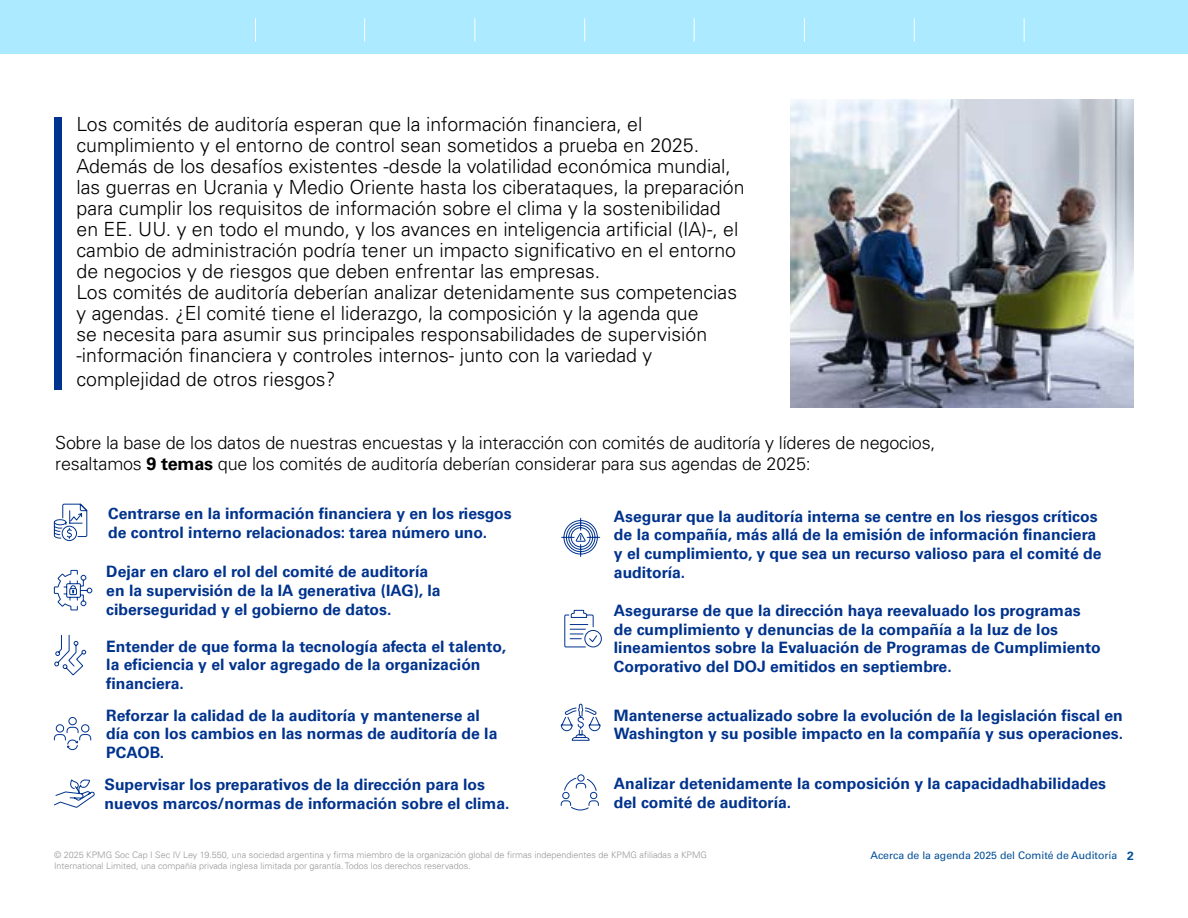
<style>
.page{position:relative;width:1188px;height:918px;background:#fff}
.page>*{position:absolute;margin:0;border:0;box-sizing:border-box;transform-origin:0 0}
.t1{font:300 19.5px/21px "Univers LT Std";color:#000}
.t2{font:300 18px/21px "Univers LT Std";letter-spacing:-.01em;color:#000}
.t3{font:700 15.75px/18.8px "Univers 65";color:#00338d}
.t4{font:10.5px "Univers 55 Roman";color:#004e98}
.t5{font:300 9px/10.8px "Univers 45";color:#989898}
.s1{font-weight:700}
.s2{font-family:"Univers 65";font-weight:700;font-size:12px}
</style>
<div class="page">
<div style="left:54px;top:117px;width:7px;height:273px;background:#00338d"></div>
<svg style="left:53px;top:503px;width:35px;height:38px"></svg>
<svg style="left:54px;top:570px;width:39px;height:41px"></svg>
<svg style="left:54px;top:635px;width:32px;height:41px"></svg>
<svg style="left:54px;top:779px;width:40px;height:29px"></svg>
<svg style="left:561px;top:517px;width:40px;height:40px"></svg>
<svg style="left:54px;top:717px;width:37px;height:34px"></svg>
<svg style="left:564px;top:610px;width:38px;height:38px"></svg>
<svg style="left:561px;top:703px;width:40px;height:38px"></svg>
<svg style="left:560px;top:774px;width:39px;height:37px"></svg>
<div style="left:0;top:0;width:1188px;height:54px;background:#aceaff"></div>
<svg style="left:255px;top:18px;width:1px;height:24px"></svg>
<svg style="left:364px;top:18px;width:1px;height:24px"></svg>
<svg style="left:475px;top:18px;width:1px;height:24px"></svg>
<svg style="left:584px;top:18px;width:1px;height:24px"></svg>
<svg style="left:694px;top:18px;width:1px;height:24px"></svg>
<svg style="left:804px;top:18px;width:1px;height:24px"></svg>
<svg style="left:914px;top:18px;width:1px;height:24px"></svg>
<svg style="left:1024px;top:18px;width:1px;height:24px"></svg>
<img style="left:791px;top:99px;width:343px;height:309px">
<p class="t1" style="left:76px;top:114px;width:670px">Los comités de auditoría esperan que la información financiera, el cumplimiento y el entorno de control sean sometidos a prueba en 2025.<br>Además de los desafíos existentes -desde la volatilidad económica mundial, las guerras en Ucrania y Medio Oriente hasta los ciberataques, la preparación para cumplir los requisitos de información sobre el clima y la sostenibilidad en EE. UU. y en todo el mundo, y los avances en inteligencia artificial (IA)-, el cambio de administración podría tener un impacto significativo en el entorno de negocios y de riesgos que deben enfrentar las empresas.<br>Los comités de auditoría deberían analizar detenidamente sus competencias y agendas. ¿El comité tiene el liderazgo, la composición y la agenda que<br>se necesita para asumir sus principales responsabilidades de supervisión -información financiera y controles internos- junto con la variedad y</p>
<p class="t1" style="left:76px;top:369px;width:260px">complejidad de otros riesgos?</p>
<p class="t2" style="left:55px;top:433px;width:882px">Sobre la base de los datos de nuestras encuestas y la interacción con comités de auditoría y líderes de negocios, resaltamos <span class="s1">9 temas</span> que los comités de auditoría deberían considerar para sus agendas de 2025:</p>
<p class="t3" style="left:108px;top:504px;width:405px">Centrarse en la información financiera y en los riesgos de control interno relacionados: tarea número uno.</p>
<p class="t3" style="left:106px;top:563px;width:336px">Dejar en claro el rol del comité de auditoría en la supervisión de la IA generativa (IAG), la ciberseguridad y el gobierno de datos.</p>
<p class="t3" style="left:106px;top:637px;width:401px">Entender de que forma la tecnología afecta el talento, la eficiencia y el valor agregado de la organización financiera.</p>
<p class="t3" style="left:106px;top:706px;width:393px">Reforzar la calidad de la auditoría y mantenerse al día con los cambios en las normas de auditoría de la<br>PCAOB.</p>
<p class="t3" style="left:105px;top:775px;width:407px">Supervisar los preparativos de la dirección para los nuevos marcos/normas de información sobre el clima.</p>
<p class="t3" style="left:614px;top:507px;width:489px">Asegurar que la auditoría interna se centre en los riesgos críticos de la compañía, más allá de la emisión de información financiera y el cumplimiento, y que sea un recurso valioso para el comité de auditoría.</p>
<p class="t3" style="left:614px;top:601px;width:488px">Asegurarse de que la dirección haya reevaluado los programas de cumplimiento y denuncias de la compañía a la luz de los lineamientos sobre la Evaluación de Programas de Cumplimiento Corporativo del DOJ emitidos en septiembre.</p>
<p class="t3" style="left:614px;top:706px;width:511px">Mantenerse actualizado sobre la evolución de la legislación fiscal en<br>Washington y su posible impacto en la compañía y sus operaciones.</p>
<p class="t3" style="left:614px;top:774px;width:494px">Analizar detenidamente la composición y la capacidadhabilidades del comité de auditoría.</p>
<p class="t5" style="left:54px;top:849px;width:655px">© 2025 KPMG Soc Cap I Sec IV Ley 19.550, una sociedad argentina y firma miembro de la organización global de firmas independientes de KPMG afiliadas a KPMG<br>International Limited, una compañía privada inglesa limitada por garantía. Todos los derechos reservados.</p>
<p class="t4" style="left:870px;top:849px;width:265px">Acerca de la agenda 2025 del Comité de Auditoría <span class="s2">2</span></p>
</div>
